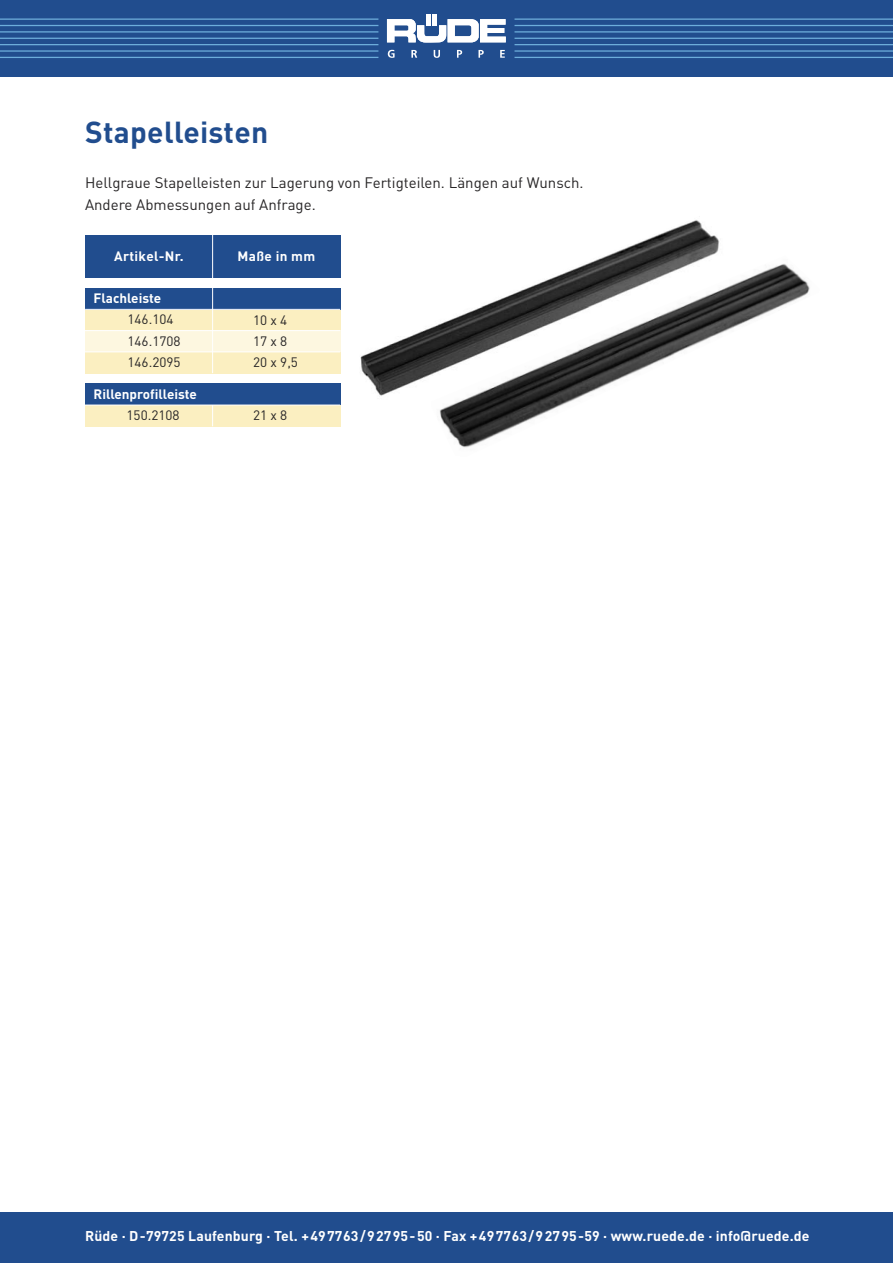
<style>
.page{position:relative;width:893px;height:1263px;background:#fff}
.page>*{position:absolute;margin:0;border:0;box-sizing:border-box;transform-origin:0 0}
.t1{font:700 30px "DIN";letter-spacing:.01em;color:#214d8e}
.t2{font:15px/21.3px "DIN";color:#272526}
.t3{font:700 14.1px "DIN";letter-spacing:.01em;color:#fff}
.t4{font:13.5px/21.3px "DIN";color:#272526}
.t5{font:700 13.5px "DIN";color:#fff}
.t6{font:700 13.5px "DIN";letter-spacing:.025em;color:#fff}
</style>
<div class="page">
<div style="left:0;top:0;width:893px;height:77px;background:#214d8e"></div>
<hr style="left:0;top:25px;width:378px;height:1px;background:#6daddb">
<hr style="left:0;top:31px;width:378px;height:2px;background:#6daddb">
<hr style="left:0;top:18px;width:378px;height:2px;background:#6daddb">
<hr style="left:0;top:44px;width:378px;height:1px;background:#6daddb">
<hr style="left:0;top:50px;width:378px;height:2px;background:#6daddb">
<hr style="left:0;top:57px;width:378px;height:1px;background:#6daddb">
<hr style="left:0;top:38px;width:378px;height:1px;background:#6daddb">
<hr style="left:514px;top:25px;width:379px;height:1px;background:#6daddb">
<hr style="left:514px;top:31px;width:379px;height:2px;background:#6daddb">
<hr style="left:514px;top:18px;width:379px;height:2px;background:#6daddb">
<hr style="left:514px;top:44px;width:379px;height:1px;background:#6daddb">
<hr style="left:514px;top:50px;width:379px;height:2px;background:#6daddb">
<hr style="left:514px;top:57px;width:379px;height:1px;background:#6daddb">
<hr style="left:514px;top:38px;width:379px;height:1px;background:#6daddb">
<svg style="left:387px;top:19px;width:119px;height:24px"></svg>
<hr style="left:427px;top:14px;width:4px;height:11px;background:#fff">
<hr style="left:432px;top:14px;width:4px;height:11px;background:#fff">
<svg style="left:388px;top:50px;width:7px;height:8px"></svg>
<svg style="left:411px;top:50px;width:6px;height:8px"></svg>
<svg style="left:434px;top:50px;width:6px;height:8px"></svg>
<svg style="left:457px;top:50px;width:5px;height:8px"></svg>
<svg style="left:478px;top:50px;width:6px;height:8px"></svg>
<svg style="left:500px;top:50px;width:5px;height:8px"></svg>
<div style="left:0;top:1212px;width:893px;height:51px;background:#214d8e"></div>
<div style="left:85px;top:405px;width:255px;height:21px;background:#fbefc1"></div>
<div style="left:85px;top:309px;width:255px;height:22px;background:#fbefc1"></div>
<div style="left:85px;top:288px;width:255px;height:21px;background:#214d8e"></div>
<div style="left:85px;top:352px;width:255px;height:21px;background:#fbefc1"></div>
<div style="left:85px;top:331px;width:255px;height:21px;background:#fdf7e0"></div>
<div style="left:85px;top:235px;width:255px;height:42px;background:#214d8e"></div>
<hr style="left:212px;top:235px;width:1px;height:138px;background:#fff">
<hr style="left:85px;top:309px;width:255px;height:1px;background:#fff">
<hr style="left:85px;top:330px;width:255px;height:1px;background:#fff">
<hr style="left:85px;top:351px;width:255px;height:1px;background:#fff">
<div style="left:85px;top:384px;width:255px;height:21px;background:#214d8e"></div>
<hr style="left:85px;top:405px;width:255px;height:1px;background:#fff">
<svg style="left:212px;top:406px;width:1px;height:20px"></svg>
<img style="left:360px;top:220px;width:359px;height:176px">
<img style="left:430px;top:256px;width:380px;height:192px">
<h1 class="t1" style="left:85px;top:122px;width:185px">Stapelleisten</h1>
<p class="t2" style="left:85px;top:174px;width:500px">Hellgraue Stapelleisten zur Lagerung von Fertigteilen. Längen auf Wunsch.<br>Andere Abmessungen auf Anfrage.</p>
<p class="t6" style="left:114px;top:251px;width:71px">Artikel-Nr.</p>
<p class="t5" style="left:238px;top:251px;width:79px">Maße in mm</p>
<p class="t5" style="left:94px;top:293px;width:69px">Flachleiste</p>
<p class="t4" style="left:128px;top:311px;width:54px">146.104<br>146.1708<br>146.2095</p>
<p class="t4" style="left:253px;top:311px;width:46px">10 x 4<br>17 x 8<br>20 x 9,5</p>
<p class="t5" style="left:94px;top:389px;width:105px">Rillenprofilleiste</p>
<p class="t4" style="left:127px;top:406px;width:54px">150.2108</p>
<p class="t4" style="left:253px;top:406px;width:36px">21 x 8</p>
<p class="t3" style="left:85px;top:1231px;width:726px">Rüde · D-79725 Laufenburg · Tel. +497763/92795-50 · Fax +497763/92795-59 · www.ruede.de · info@ruede.de</p>
</div>
